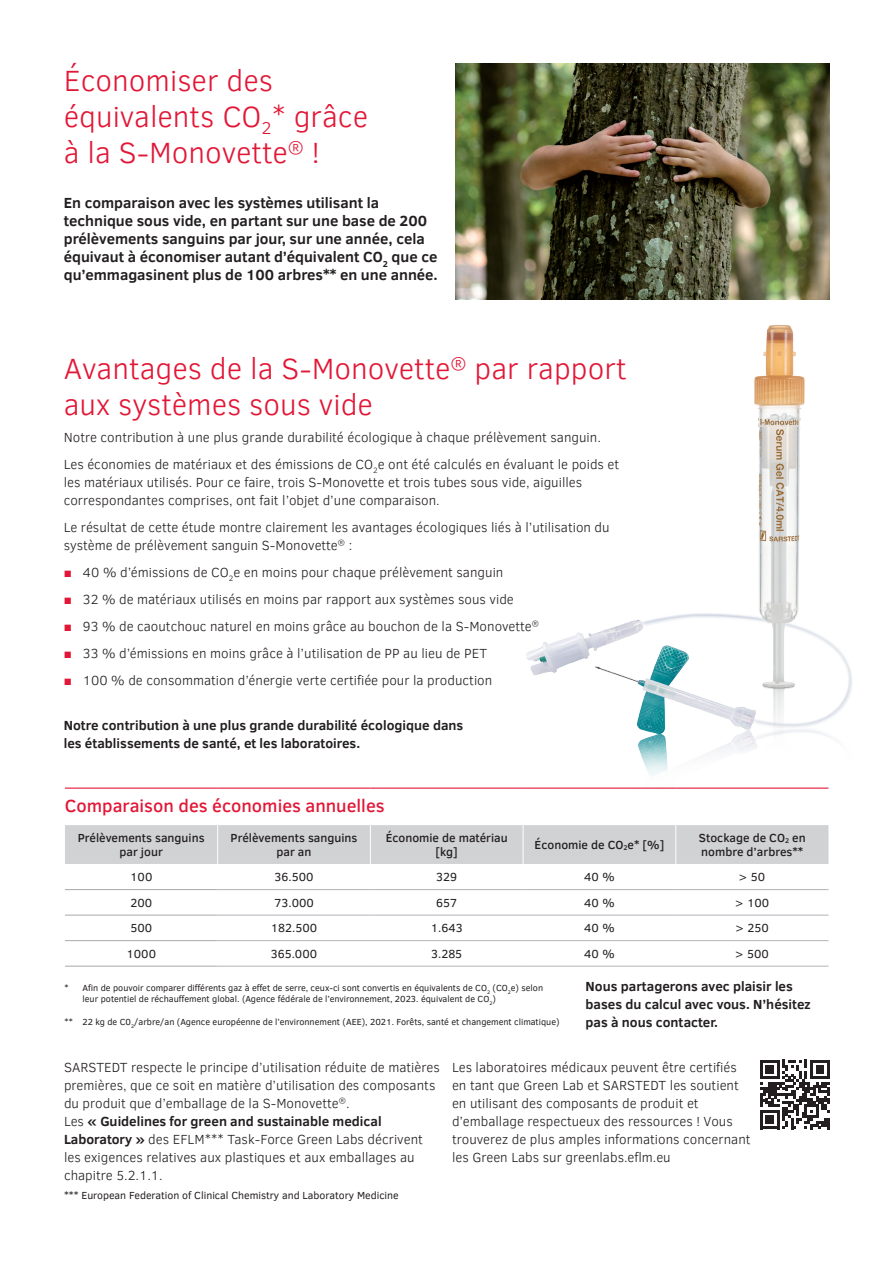
<style>
.page{position:relative;width:893px;height:1263px;background:#fff}
.page>*{position:absolute;margin:0;border:0;box-sizing:border-box;transform-origin:0 0}
.t1{font:300 30px/36px "Clear Sans";color:#e21736}
.t2{font:500 18px "Clear Sans";color:#e21736}
.t3{font:700 15px/18px "Clear Sans";color:#231f20}
.t4{font:300 13.5px/18px "Clear Sans";color:#231f20}
.t5{font:700 13.5px/18px "Clear Sans";color:#231f20}
.t6{font:500 12px/14.4px "Clear Sans";color:#231f20;text-align:center}
.t7{font:12px "Clear Sans";color:#231f20}
.t8{font:10.5px "Clear Sans";color:#231f20}
.t9{font:9px/10.5px "Clear Sans";color:#231f20}
.s1{font-weight:400;color:#e21736}
.s2{font-weight:700}
</style>
<div class="page">
<img style="left:455px;top:64px;width:374px;height:236px">
<svg style="left:760px;top:1060px;width:69px;height:69px"></svg>
<div style="left:65px;top:825px;width:763px;height:39px;background:#d1d2d4"></div>
<hr style="left:65px;top:889px;width:153px;height:1px;background:#a8a9ad">
<hr style="left:65px;top:915px;width:153px;height:1px;background:#a8a9ad">
<hr style="left:65px;top:940px;width:153px;height:1px;background:#a8a9ad">
<hr style="left:65px;top:966px;width:153px;height:1px;background:#a8a9ad">
<hr style="left:65px;top:787px;width:153px;height:2px;background:#e21736">
<hr style="left:218px;top:787px;width:152px;height:2px;background:#e21736">
<hr style="left:370px;top:787px;width:153px;height:2px;background:#e21736">
<hr style="left:217px;top:825px;width:1px;height:39px;background:#fff">
<hr style="left:370px;top:825px;width:1px;height:39px;background:#fff">
<hr style="left:523px;top:825px;width:1px;height:39px;background:#fff">
<hr style="left:675px;top:825px;width:1px;height:39px;background:#fff">
<hr style="left:218px;top:889px;width:152px;height:1px;background:#b2b3b7">
<hr style="left:218px;top:915px;width:152px;height:1px;background:#b2b3b7">
<hr style="left:218px;top:940px;width:152px;height:1px;background:#b2b3b7">
<hr style="left:370px;top:889px;width:153px;height:1px;background:#b2b3b7">
<hr style="left:370px;top:915px;width:153px;height:1px;background:#b2b3b7">
<hr style="left:370px;top:940px;width:153px;height:1px;background:#b2b3b7">
<hr style="left:523px;top:889px;width:153px;height:1px;background:#b2b3b7">
<hr style="left:676px;top:889px;width:152px;height:1px;background:#b2b3b7">
<hr style="left:523px;top:915px;width:153px;height:1px;background:#b2b3b7">
<hr style="left:676px;top:915px;width:152px;height:1px;background:#b2b3b7">
<hr style="left:523px;top:940px;width:153px;height:1px;background:#b2b3b7">
<hr style="left:676px;top:940px;width:152px;height:1px;background:#b2b3b7">
<hr style="left:218px;top:966px;width:152px;height:1px;background:#b2b3b7">
<hr style="left:370px;top:966px;width:153px;height:1px;background:#b2b3b7">
<hr style="left:523px;top:966px;width:153px;height:1px;background:#b2b3b7">
<hr style="left:676px;top:966px;width:152px;height:1px;background:#b2b3b7">
<img style="left:487px;top:613px;width:365px;height:217px">
<img style="left:734px;top:325px;width:91px;height:453px">
<h1 class="t1" style="left:64px;top:62px;width:306px">Économiser des équivalents CO<sub>2</sub>* grâce à la S-Monovette<sup>®</sup> !</h1>
<p class="t3" style="left:64px;top:193px;width:376px">En comparaison avec les systèmes utilisant la technique sous vide, en partant sur une base de 200 prélèvements sanguins par jour, sur une année, cela équivaut à économiser autant d’équivalent CO<sub>2</sub> que ce qu’emmagasinent plus de 100 arbres** en une année.</p>
<h1 class="t1" style="left:64px;top:350px;width:564px">Avantages de la S-Monovette<sup>®</sup> par rapport aux systèmes sous vide</h1>
<p class="t4" style="left:64px;top:424px;width:557px;line-height:27px">Notre contribution à une plus grande durabilité écologique à chaque prélèvement sanguin.<br>Les économies de matériaux et des émissions de CO<sub>2</sub>e ont été calculés en évaluant le poids et</p>
<p class="t4" style="left:64px;top:473px;width:520px">les matériaux utilisés. Pour ce faire, trois S-Monovette et trois tubes sous vide, aiguilles correspondantes comprises, ont fait l’objet d’une comparaison.</p>
<p class="t4" style="left:64px;top:518px;width:547px">Le résultat de cette étude montre clairement les avantages écologiques liés à l’utilisation du système de prélèvement sanguin S-Monovette<sup>®</sup> :</p>
<p class="t4" style="left:64px;top:563px;width:441px"><span class="s1">■</span> 40 % d’émissions de CO<sub>2</sub>e en moins pour chaque prélèvement sanguin</p>
<p class="t4" style="left:64px;top:590px;width:452px"><span class="s1">■</span> 32 % de matériaux utilisés en moins par rapport aux systèmes sous vide</p>
<p class="t4" style="left:64px;top:617px;width:477px"><span class="s1">■</span> 93 % de caoutchouc naturel en moins grâce au bouchon de la S-Monovette<sup>®</sup></p>
<p class="t4" style="left:64px;top:644px;width:425px"><span class="s1">■</span> 33 % d’émissions en moins grâce à l’utilisation de PP au lieu de PET</p>
<p class="t4" style="left:64px;top:671px;width:430px"><span class="s1">■</span> 100 % de consommation d’énergie verte certifiée pour la production</p>
<p class="t5" style="left:64px;top:716px;width:401px">Notre contribution à une plus grande durabilité écologique dans les établissements de santé, et les laboratoires.</p>
<h2 class="t2" style="left:65px;top:793px;width:321px">Comparaison des économies annuelles</h2>
<p class="t6" style="left:78px;top:830px;width:128px">Prélèvements sanguins par jour</p>
<p class="t6" style="left:231px;top:830px;width:128px">Prélèvements sanguins par an</p>
<p class="t6" style="left:386px;top:830px;width:124px">Économie de matériau [kg]</p>
<p class="t6" style="left:535px;top:837px;width:131px">Économie de CO<sub>2</sub>e* [%]</p>
<p class="t6" style="left:699px;top:830px;width:108px;text-align:left">Stockage de CO<sub>2</sub> en nombre d’arbres**</p>
<p class="t7" style="left:130px;top:869px;width:24px">100</p>
<p class="t7" style="left:275px;top:869px;width:40px">36.500</p>
<p class="t7" style="left:436px;top:869px;width:22px">329</p>
<p class="t7" style="left:584px;top:869px;width:32px">40 %</p>
<p class="t7" style="left:739px;top:869px;width:28px">&gt; 50</p>
<p class="t7" style="left:130px;top:894px;width:23px">200</p>
<p class="t7" style="left:274px;top:894px;width:41px">73.000</p>
<p class="t7" style="left:436px;top:894px;width:23px">657</p>
<p class="t7" style="left:584px;top:894px;width:32px">40 %</p>
<p class="t7" style="left:735px;top:894px;width:36px">&gt; 100</p>
<p class="t7" style="left:130px;top:920px;width:23px">500</p>
<p class="t7" style="left:271px;top:920px;width:48px">182.500</p>
<p class="t7" style="left:431px;top:920px;width:33px">1.643</p>
<p class="t7" style="left:584px;top:920px;width:32px">40 %</p>
<p class="t7" style="left:735px;top:920px;width:35px">&gt; 250</p>
<p class="t7" style="left:126px;top:946px;width:31px">1000</p>
<p class="t7" style="left:271px;top:946px;width:48px">365.000</p>
<p class="t7" style="left:431px;top:946px;width:33px">3.285</p>
<p class="t7" style="left:584px;top:946px;width:32px">40 %</p>
<p class="t7" style="left:735px;top:946px;width:35px">&gt; 500</p>
<p class="t5" style="left:586px;top:977px;width:227px">Nous partagerons avec plaisir les bases du calcul avec vous. N’hésitez pas à nous contacter.</p>
<p class="t9" style="left:83px;top:983px;width:462px;text-indent:-18px">* Afin de pouvoir comparer différents gaz à effet de serre, ceux-ci sont convertis en équivalents de CO<sub>2</sub> (CO<sub>2</sub>e) selon leur potentiel de réchauffement global. (Agence fédérale de l’environnement, 2023. équivalent de CO<sub>2</sub>)</p>
<p class="t9" style="left:65px;top:1017px;width:496px">** 22 kg de C0<sub>2</sub>/arbre/an (Agence européenne de l’environnement (AEE), 2021. Forêts, santé et changement climatique)</p>
<p class="t4" style="left:64px;top:1058px;width:377px">SARSTEDT respecte le principe d’utilisation réduite de matières premières, que ce soit en matière d’utilisation des composants du produit que d’emballage de la S-Monovette<sup>®</sup>.<br>Les <span class="s2">« Guidelines for green and sustainable medical Laboratory »</span> des EFLM*** Task-Force Green Labs décrivent les exigences relatives aux plastiques et aux emballages au chapitre 5.2.1.1.</p>
<p class="t4" style="left:452px;top:1058px;width:300px">Les laboratoires médicaux peuvent être certifiés en tant que Green Lab et SARSTEDT les soutient en utilisant des composants de produit et d’emballage respectueux des ressources ! Vous trouverez de plus amples informations concernant les Green Labs sur greenlabs.eflm.eu</p>
<p class="t8" style="left:64px;top:1189px;width:336px">*** European Federation of Clinical Chemistry and Laboratory Medicine</p>
</div>
